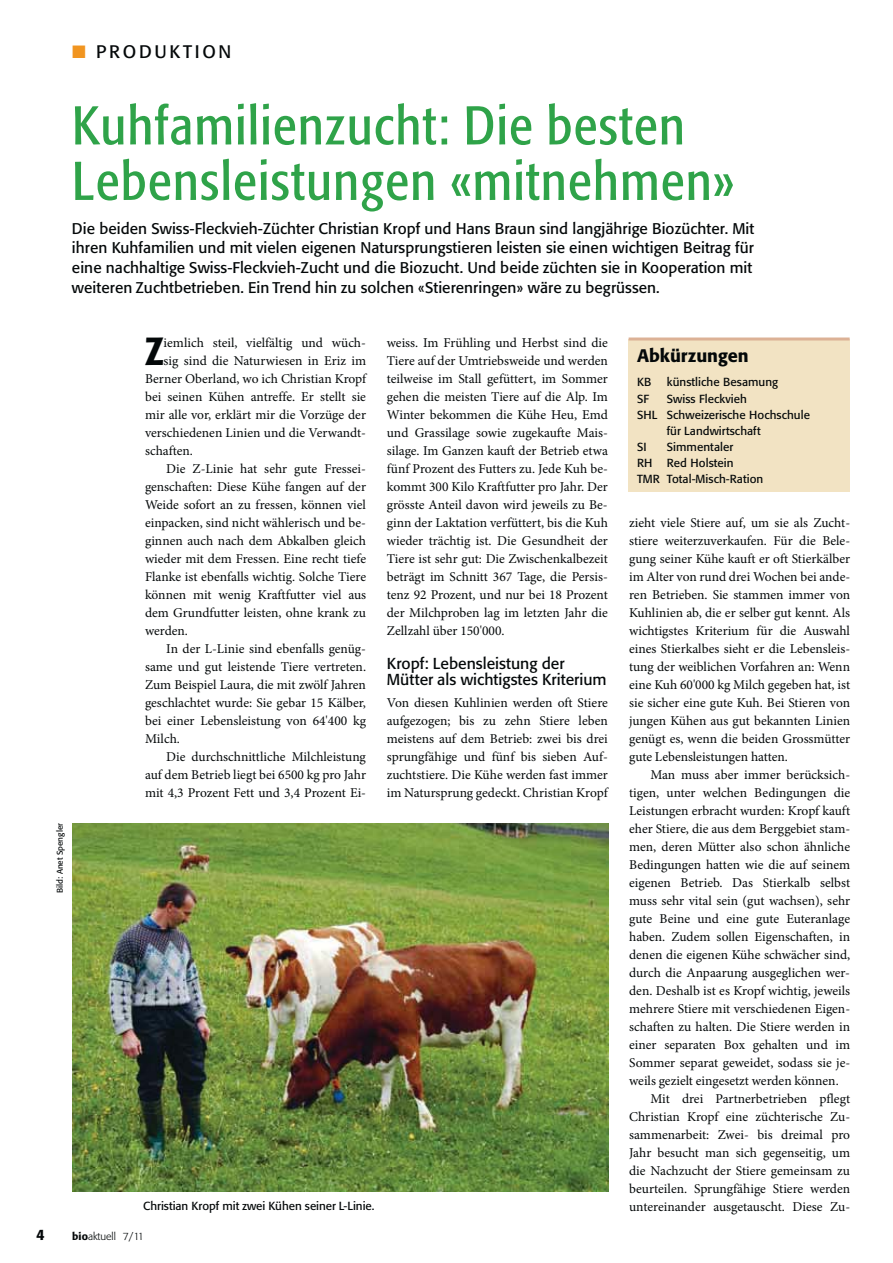
<style>
.page{position:relative;width:893px;height:1263px;background:#fff}
.page>*{position:absolute;margin:0;border:0;box-sizing:border-box;transform-origin:0 0}
.t1{font:condensed 54px/55.5px "Formata BQ";letter-spacing:.025em;color:#2fa349}
.t2{font:500 condensed 38.85px "Formata BQ";color:#040809}
.t3{font:18px "Formata BQ";letter-spacing:.15em;color:#040809}
.t4{font:500 18px "Formata BQ";color:#040809}
.t5{font:15.75px/16.5px "Formata BQ";color:#040809}
.t6{font:15.3px/19.8px "Formata BQ";letter-spacing:.005em;color:#040809}
.t7{font:500 15px "Formata BQ";color:#040809}
.t8{font:13.5px/18px "Minion Pro";color:#040809;text-align:justify}
.t9{font:11.55px/16px "Formata BQ";letter-spacing:.005em;color:#040809}
.t10{font:300 10.5px "Formata BQ";color:#040809}
.t11{font:8.25px "Formata BQ";color:#040809}
.s1{color:#f19520}
.s2{font-weight:500}
</style>
<div class="page">
<img style="left:73px;top:823px;width:535px;height:369px">
<div style="left:628px;top:339px;width:221px;height:153px;background:#f2e3c3"></div>
<hr style="left:628px;top:338px;width:221px;height:3px;background:#dcb196">
<h3 class="t3" style="left:72px;top:42px;width:161px"><span class="s1">■</span> PRODUKTION</h3>
<h1 class="t1" style="left:72px;top:100px;width:664px">Kuhfamilienzucht: Die besten<br>Lebensleistungen «mitnehmen»</h1>
<p class="t6" style="left:72px;top:219px;width:684px">Die beiden Swiss-Fleckvieh-Züchter Christian Kropf und Hans Braun sind langjährige Biozüchter. Mit ihren Kuhfamilien und mit vielen eigenen Natursprungstieren leisten sie einen wichtigen Beitrag für eine nachhaltige Swiss-Fleckvieh-Zucht und die Biozucht. Und beide züchten sie in Kooperation mit weiteren Zuchtbetrieben. Ein Trend hin zu solchen «Stierenringen» wäre zu begrüssen.</p>
<p class="t11" style="left:56px;top:893px;width:71px;rotate:-90deg">Bild: Anet Spengler</p>
<h2 class="t2" style="left:145px;top:338px;width:20px">Z</h2>
<p class="t8" style="left:164px;top:335px;width:204px">iemlich steil, vielfältig und wüch-</p>
<p class="t8" style="left:164px;top:353px;width:204px">sig sind die Naturwiesen in Eriz im</p>
<p class="t8" style="left:145px;top:371px;width:223px">Berner Oberland, wo ich Christian Kropf</p>
<p class="t8" style="left:145px;top:389px;width:222px">bei seinen Kühen antreffe. Er stellt sie</p>
<p class="t8" style="left:145px;top:407px;width:222px">mir alle vor, erklärt mir die Vorzüge der</p>
<p class="t8" style="left:145px;top:425px;width:222px">verschiedenen Linien und die Verwandt-</p>
<p class="t8" style="left:145px;top:443px;width:49px">schaften.</p>
<p class="t8" style="left:166px;top:461px;width:201px">Die Z-Linie hat sehr gute Fressei-</p>
<p class="t8" style="left:145px;top:479px;width:222px">genschaften: Diese Kühe fangen auf der</p>
<p class="t8" style="left:145px;top:497px;width:222px">Weide sofort an zu fressen, können viel</p>
<p class="t8" style="left:145px;top:515px;width:222px">einpacken, sind nicht wählerisch und be-</p>
<p class="t8" style="left:145px;top:533px;width:222px">ginnen auch nach dem Abkalben gleich</p>
<p class="t8" style="left:145px;top:551px;width:223px">wieder mit dem Fressen. Eine recht tiefe</p>
<p class="t8" style="left:145px;top:569px;width:223px">Flanke ist ebenfalls wichtig. Solche Tiere</p>
<p class="t8" style="left:145px;top:587px;width:223px">können mit wenig Kraftfutter viel aus</p>
<p class="t8" style="left:145px;top:605px;width:223px">dem Grundfutter leisten, ohne krank zu</p>
<p class="t8" style="left:145px;top:623px;width:45px">werden.</p>
<p class="t8" style="left:166px;top:641px;width:201px">In der L-Linie sind ebenfalls genüg-</p>
<p class="t8" style="left:145px;top:659px;width:223px">same und gut leistende Tiere vertreten.</p>
<p class="t8" style="left:145px;top:677px;width:222px">Zum Beispiel Laura, die mit zwölf Jahren</p>
<p class="t8" style="left:145px;top:695px;width:222px">geschlachtet wurde: Sie gebar 15 Kälber,</p>
<p class="t8" style="left:145px;top:713px;width:223px">bei einer Lebensleistung von 64'400 kg</p>
<p class="t8" style="left:145px;top:731px;width:36px">Milch.</p>
<p class="t8" style="left:166px;top:749px;width:201px">Die durchschnittliche Milchleistung</p>
<p class="t8" style="left:145px;top:767px;width:223px">auf dem Betrieb liegt bei 6500 kg pro Jahr</p>
<p class="t8" style="left:145px;top:785px;width:223px">mit 4,3 Prozent Fett und 3,4 Prozent Ei-</p>
<p class="t8" style="left:387px;top:335px;width:223px">weiss. Im Frühling und Herbst sind die Tiere auf der Umtriebsweide und werden teilweise im Stall gefüttert, im Sommer gehen die meisten Tiere auf die Alp. Im Winter bekommen die Kühe Heu, Emd und Grassilage sowie zugekaufte Mais&shy;silage. Im Ganzen kauft der Betrieb etwa fünf Prozent des Futters zu. Jede Kuh be&shy;kommt 300 Kilo Kraftfutter pro Jahr. Der grösste Anteil davon wird jeweils zu Be&shy;ginn der Laktation verfüttert, bis die Kuh wieder trächtig ist. Die Gesundheit der Tiere ist sehr gut: Die Zwischenkalbezeit beträgt im Schnitt 367 Tage, die Persis&shy;tenz 92 Prozent, und nur bei 18 Prozent der Milchproben lag im letzten Jahr die Zellzahl über 150'000.</p>
<p class="t5" style="left:387px;top:656px;width:221px">Kropf: Lebensleistung der<br>Mütter als wichtigstes Kriterium</p>
<p class="t8" style="left:387px;top:695px;width:223px">Von diesen Kuhlinien werden oft Stiere aufgezogen; bis zu zehn Stiere leben meistens auf dem Betrieb: zwei bis drei sprungfähige und fünf bis sieben Auf&shy;zuchtstiere. Die Kühe werden fast immer im Natursprung gedeckt. Christian Kropf</p>
<h3 class="t4" style="left:637px;top:347px;width:113px">Abkürzungen</h3>
<p class="t9" style="left:637px;top:375px;width:16px">KB</p>
<p class="t9" style="left:667px;top:375px;width:113px">künstliche Besamung</p>
<p class="t9" style="left:637px;top:391px;width:13px">SF</p>
<p class="t9" style="left:667px;top:391px;width:81px">Swiss Fleckvieh</p>
<p class="t9" style="left:637px;top:407px;width:174px">SHL Schweizerische Hochschule</p>
<p class="t9" style="left:667px;top:423px;width:95px">für Landwirtschaft</p>
<p class="t9" style="left:637px;top:439px;width:11px">SI</p>
<p class="t9" style="left:637px;top:439px;width:128px;text-indent:30px">Simmentaler<br>RH Red Holstein<br>TMR Total-Misch-Ration</p>
<p class="t8" style="left:629px;top:515px;width:223px">zieht viele Stiere auf, um sie als Zucht&shy;stiere weiterzuverkaufen. Für die Bele&shy;gung seiner Kühe kauft er oft Stierkälber im Alter von rund drei Wochen bei ande&shy;ren Betrieben. Sie stammen immer von Kuhlinien ab, die er selber gut kennt. Als wichtigstes Kriterium für die Auswahl eines Stierkalbes sieht er die Lebensleis&shy;tung der weiblichen Vorfahren an: Wenn eine Kuh 60'000 kg Milch gegeben hat, ist sie sicher eine gute Kuh. Bei Stieren von jungen Kühen aus gut bekannten Linien genügt es, wenn die beiden Grossmütter gute Lebensleistungen hatten.</p>
<p class="t8" style="left:650px;top:767px;width:201px">Man muss aber immer berücksich-</p>
<p class="t8" style="left:629px;top:785px;width:222px">tigen, unter welchen Bedingungen die</p>
<p class="t8" style="left:629px;top:803px;width:222px">Leistungen erbracht wurden: Kropf kauft</p>
<p class="t8" style="left:629px;top:821px;width:223px">eher Stiere, die aus dem Berggebiet stam-</p>
<p class="t8" style="left:629px;top:839px;width:222px">men, deren Mütter also schon ähnliche</p>
<p class="t8" style="left:629px;top:857px;width:222px">Bedingungen hatten wie die auf seinem</p>
<p class="t8" style="left:629px;top:875px;width:223px">eigenen Betrieb. Das Stierkalb selbst</p>
<p class="t8" style="left:629px;top:893px;width:223px">muss sehr vital sein (gut wachsen), sehr</p>
<p class="t8" style="left:629px;top:911px;width:222px">gute Beine und eine gute Euteranlage</p>
<p class="t8" style="left:629px;top:929px;width:222px">haben. Zudem sollen Eigenschaften, in</p>
<p class="t8" style="left:629px;top:947px;width:223px">denen die eigenen Kühe schwächer sind,</p>
<p class="t8" style="left:629px;top:965px;width:222px">durch die Anpaarung ausgeglichen wer-</p>
<p class="t8" style="left:629px;top:983px;width:223px">den. Deshalb ist es Kropf wichtig, jeweils</p>
<p class="t8" style="left:629px;top:1001px;width:222px">mehrere Stiere mit verschiedenen Eigen-</p>
<p class="t8" style="left:629px;top:1019px;width:222px">schaften zu halten. Die Stiere werden in</p>
<p class="t8" style="left:629px;top:1037px;width:223px">einer separaten Box gehalten und im</p>
<p class="t8" style="left:629px;top:1055px;width:223px">Sommer separat geweidet, sodass sie je-</p>
<p class="t8" style="left:629px;top:1073px;width:211px">weils gezielt eingesetzt werden können.</p>
<p class="t8" style="left:650px;top:1091px;width:201px">Mit drei Partnerbetrieben pflegt</p>
<p class="t8" style="left:629px;top:1109px;width:223px">Christian Kropf eine züchterische Zu-</p>
<p class="t8" style="left:629px;top:1126px;width:222px">sammenarbeit: Zwei- bis dreimal pro</p>
<p class="t8" style="left:629px;top:1144px;width:222px">Jahr besucht man sich gegenseitig, um</p>
<p class="t8" style="left:629px;top:1162px;width:222px">die Nachzucht der Stiere gemeinsam zu</p>
<p class="t8" style="left:629px;top:1180px;width:223px">beurteilen. Sprungfähige Stiere werden</p>
<p class="t9" style="left:143px;top:1198px;width:233px">Christian Kropf mit zwei Kühen seiner L-Linie.</p>
<p class="t8" style="left:629px;top:1198px;width:223px">untereinander ausgetauscht. Diese Zu-</p>
<p class="t7" style="left:36px;top:1228px;width:10px">4</p>
<p class="t10" style="left:72px;top:1232px;width:73px"><span class="s2">bio</span>aktuell 7/11</p>
</div>
